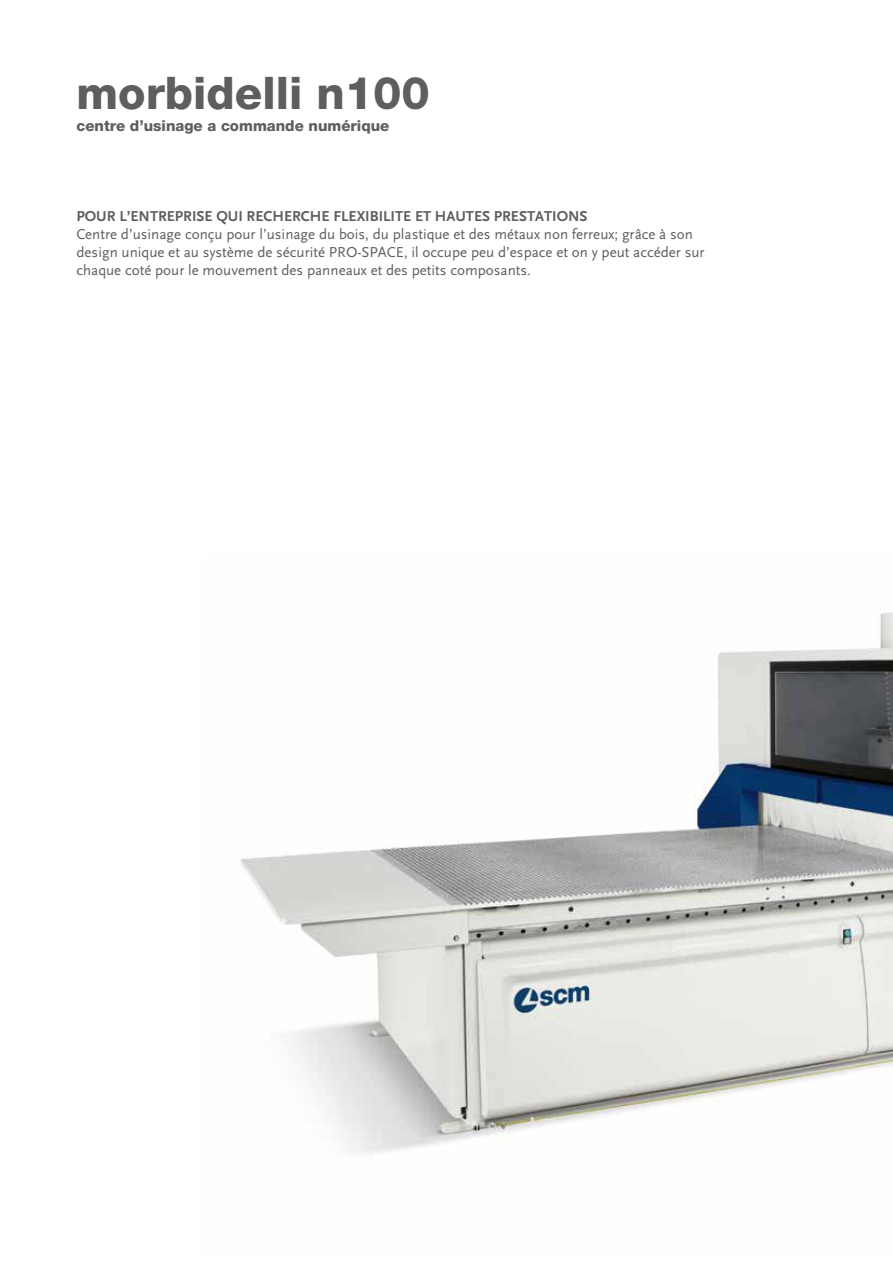
<style>
.page{position:relative;width:893px;height:1263px;background:#fff}
.page>*{position:absolute;margin:0;border:0;box-sizing:border-box;transform-origin:0 0}
.t1{font:800 45px "Helvetica Neue LT Std";color:#5f5e5e}
.t2{font:15px/18px "Scala Sans";color:#5f5e5e}
.t3{font:700 15px "Scala Sans";color:#5f5e5e}
.t4{font:800 15px "Helvetica Neue LT Std";color:#5f5e5e}
</style>
<div class="page">
<img style="left:241px;top:612px;width:652px;height:542px">
<h1 class="t1" style="left:77px;top:66px;width:355px">morbidelli n100</h1>
<p class="t4" style="left:77px;top:117px;width:314px">centre d’usinage a commande numérique</p>
<p class="t3" style="left:77px;top:208px;width:512px">POUR L’ENTREPRISE QUI RECHERCHE FLEXIBILITE ET HAUTES PRESTATIONS</p>
<p class="t2" style="left:77px;top:225px;width:629px">Centre d’usinage conçu pour l’usinage du bois, du plastique et des métaux non ferreux; grâce à son design unique et au système de sécurité PRO-SPACE, il occupe peu d’espace et on y peut accéder sur chaque coté pour le mouvement des panneaux et des petits composants.</p>
</div>
